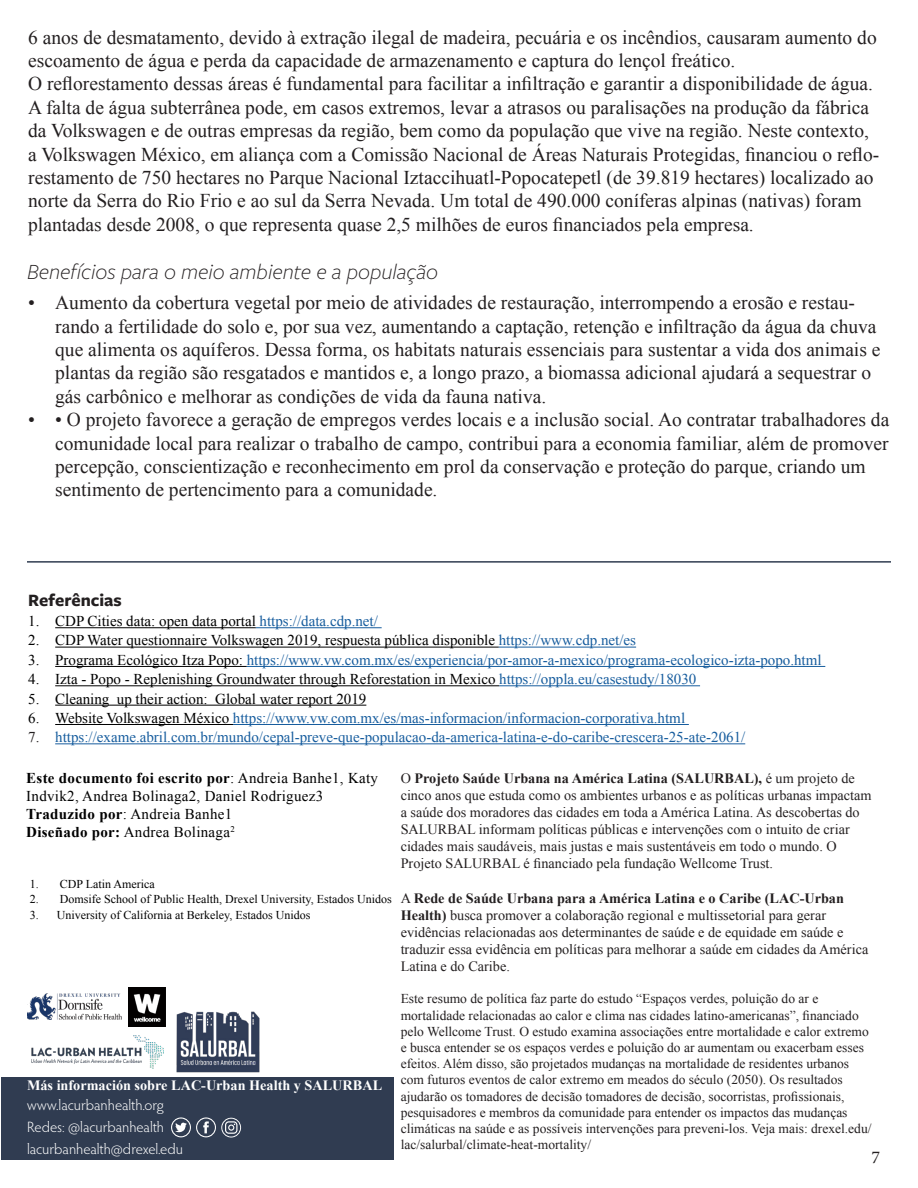
<style>
.page{position:relative;width:918px;height:1188px;background:#fff}
.page>*{position:absolute;margin:0;border:0;box-sizing:border-box;transform-origin:0 0}
.t1{font:italic 300 22.5px "Freight Sans Pro";color:#231f20}
.t2{font:19.5px/23.4px "Times New Roman";color:#231f20}
.t3{font:700 18px "Freight Sans Pro";color:#231f20}
.t4{font:18px "Minion Pro";color:#231f20}
.t5{font:15px "Times New Roman";color:#175d9e}
.paragraph_header{font:15px "Times New Roman";color:#000}
.paragraph_header-2{font:15px/18px "Times New Roman";letter-spacing:.02em;color:#000}
.t6{font:300 15px "Hypatia Sans Pro";color:#fff}
.t7{font:14.25px/17.1px "Times New Roman";color:#231f20}
.t8{font:700 14.25px "Times New Roman";color:#fff}
.t9{font:13.5px/16.2px "Times New Roman";color:#231f20}
.t10{font:12px "Times New Roman";color:#000}
.s1{color:#175d9e}
.s2{color:#000}
.s3{color:#231f20}
.s4{font-weight:700}
</style>
<div class="page">
<hr style="left:55px;top:627px;width:201px;height:1px;background:#000">
<hr style="left:256px;top:627px;width:126px;height:1px;background:#175d9e">
<hr style="left:55px;top:647px;width:444px;height:1px;background:#000">
<hr style="left:499px;top:647px;width:137px;height:1px;background:#175d9e">
<hr style="left:55px;top:666px;width:192px;height:1px;background:#000">
<hr style="left:247px;top:666px;width:578px;height:1px;background:#175d9e">
<hr style="left:55px;top:685px;width:444px;height:1px;background:#000">
<hr style="left:499px;top:685px;width:201px;height:1px;background:#175d9e">
<hr style="left:55px;top:705px;width:311px;height:1px;background:#000">
<hr style="left:55px;top:724px;width:178px;height:1px;background:#000">
<hr style="left:233px;top:724px;width:456px;height:1px;background:#175d9e">
<hr style="left:55px;top:743px;width:690px;height:1px;background:#175d9e">
<img style="left:129px;top:988px;width:37px;height:39px">
<img style="left:31px;top:1035px;width:132px;height:33px">
<img style="left:27px;top:993px;width:94px;height:27px">
<img style="left:176px;top:1011px;width:84px;height:62px">
<div style="left:1px;top:1078px;width:392px;height:82px;background:#303c51"></div>
<svg style="left:171px;top:1117px;width:70px;height:21px"></svg>
<hr style="left:27px;top:561px;width:864px;height:2px;background:#303c51">
<p class="t2" style="left:28px;top:25px;width:850px">6 anos de desmatamento, devido à extração ilegal de madeira, pecuária e os incêndios, causaram aumento do escoamento de água e perda da capacidade de armazenamento e captura do lençol freático.</p>
<p class="t2" style="left:28px;top:72px;width:853px">O reflorestamento dessas áreas é fundamental para facilitar a infiltração e garantir a disponibilidade de água.<br>A falta de água subterrânea pode, em casos extremos, levar a atrasos ou paralisações na produção da fábrica da Volkswagen e de outras empresas da região, bem como da população que vive na região. Neste contexto, a Volkswagen México, em aliança com a Comissão Nacional de Áreas Naturais Protegidas, financiou o reflo&shy;restamento de 750 hectares no Parque Nacional Iztaccihuatl-Popocatepetl (de 39.819 hectares) localizado ao norte da Serra do Rio Frio e ao sul da Serra Nevada. Um total de 490.000 coníferas alpinas (nativas) foram plantadas desde 2008, o que representa quase 2,5 milhões de euros financiados pela empresa.</p>
<p class="t1" style="left:27px;top:257px;width:413px">Benefícios para o meio ambiente e a população</p>
<p class="t2" style="left:55px;top:291px;width:827px;text-indent:-27px">• Aumento da cobertura vegetal por meio de atividades de restauração, interrompendo a erosão e restau&shy;rando a fertilidade do solo e, por sua vez, aumentando a captação, retenção e infiltração da água da chuva que alimenta os aquíferos. Dessa forma, os habitats naturais essenciais para sustentar a vida dos animais e plantas da região são resgatados e mantidos e, a longo prazo, a biomassa adicional ajudará a sequestrar o gás carbônico e melhorar as condições de vida da fauna nativa.</p>
<p class="t2" style="left:55px;top:408px;width:836px;text-indent:-27px">• • O projeto favorece a geração de empregos verdes locais e a inclusão social. Ao contratar trabalhadores da comunidade local para realizar o trabalho de campo, contribui para a economia familiar, além de promover percepção, conscientização e reconhecimento em prol da conservação e proteção do parque, criando um sentimento de pertencimento para a comunidade.</p>
<p class="t3" style="left:28px;top:588px;width:95px">Referências</p>
<p class="paragraph_header" style="left:28px;top:611px;width:351px">1. CDP Cities data: open data portal <span class="s1">https://data.cdp.net/</span></p>
<p class="paragraph_header" style="left:28px;top:630px;width:609px">2. CDP Water questionnaire Volkswagen 2019, respuesta pública disponible <span class="s1">https://www.cdp.net/es</span></p>
<p class="t5" style="left:28px;top:650px;width:795px"><span class="s2">3. Programa Ecológico Itza Popo:</span> https://www.vw.com.mx/es/experiencia/por-amor-a-mexico/programa-ecologico-izta-popo.html</p>
<p class="paragraph_header" style="left:28px;top:669px;width:670px">4. Izta - Popo - Replenishing Groundwater through Reforestation in Mexico <span class="s1">https://oppla.eu/casestudy/18030</span></p>
<p class="paragraph_header" style="left:28px;top:688px;width:340px">5. Cleaning up their action: Global water report 2019</p>
<p class="t5" style="left:28px;top:708px;width:658px"><span class="s2">6. Website Volkswagen México</span> https://www.vw.com.mx/es/mas-informacion/informacion-corporativa.html</p>
<p class="t5" style="left:28px;top:727px;width:719px"><span class="s3">7.</span> https://exame.abril.com.br/mundo/cepal-preve-que-populacao-da-america-latina-e-do-caribe-crescera-25-ate-2061/</p>
<p class="paragraph_header-2" style="left:26px;top:769px;width:353px"><span class="s4">Este documento foi escrito por</span>: Andreia Banhe1, Katy Indvik2, Andrea Bolinaga2, Daniel Rodriguez3<br><span class="s4">Traduzido por</span>: Andreia Banhe1<br><span class="s4">Diseñado por:</span> Andrea Bolinaga<sup>2</sup></p>
<p class="t7" style="left:401px;top:769px;width:472px">O <span class="s4">Projeto Saúde Urbana na América Latina (SALURBAL),</span> é um projeto de cinco anos que estuda como os ambientes urbanos e as políticas urbanas impactam a saúde dos moradores das cidades em toda a América Latina. As descobertas do SALURBAL informam políticas públicas e intervenções com o intuito de criar cidades mais saudáveis, mais justas e mais sustentáveis em todo o mundo. O Projeto SALURBAL é financiado pela fundação Wellcome Trust.</p>
<p class="t7" style="left:401px;top:889px;width:469px">A <span class="s4">Rede de Saúde Urbana para a América Latina e o Caribe (LAC-Urban Health)</span> busca promover a colaboração regional e multissetorial para gerar evidências relacionadas aos determinantes de saúde e de equidade em saúde e traduzir essa evidência em políticas para melhorar a saúde em cidades da América Latina e do Caribe.</p>
<p class="t9" style="left:401px;top:991px;width:472px">Este resumo de política faz parte do estudo “Espaços verdes, poluição do ar e mortalidade relacionadas ao calor e clima nas cidades latino-americanas”, financiado pelo Wellcome Trust. O estudo examina associações entre mortalidade e calor extremo e busca entender se os espaços verdes e poluição do ar aumentam ou exacerbam esses efeitos. Além disso, são projetados mudanças na mortalidade de residentes urbanos com futuros eventos de calor extremo em meados do século (2050). Os resultados ajudarão os tomadores de decisão tomadores de decisão, socorristas, profissionais, pesquisadores e membros da comunidade para entender os impactos das mudanças climáticas na saúde e as possíveis intervenções para preveni-los. Veja mais: drexel.edu/ lac/salurbal/climate-heat-mortality/</p>
<p class="t10" style="left:30px;top:875px;width:126px">1. CDP Latin America</p>
<p class="t10" style="left:30px;top:891px;width:363px">2. Domsife School of Public Health, Drexel University, Estados Unidos</p>
<p class="t10" style="left:30px;top:907px;width:282px">3. University of California at Berkeley, Estados Unidos</p>
<p class="t8" style="left:27px;top:1075px;width:357px">Más información sobre LAC-Urban Health y SALURBAL</p>
<p class="t6" style="left:27px;top:1095px;width:138px">www.lacurbanhealth.org</p>
<p class="t6" style="left:27px;top:1117px;width:139px">Redes: @lacurbanhealth</p>
<p class="t6" style="left:27px;top:1139px;width:158px">lacurbanhealth@drexel.edu</p>
<p class="t4" style="left:872px;top:1145px;width:10px">7</p>
</div>
